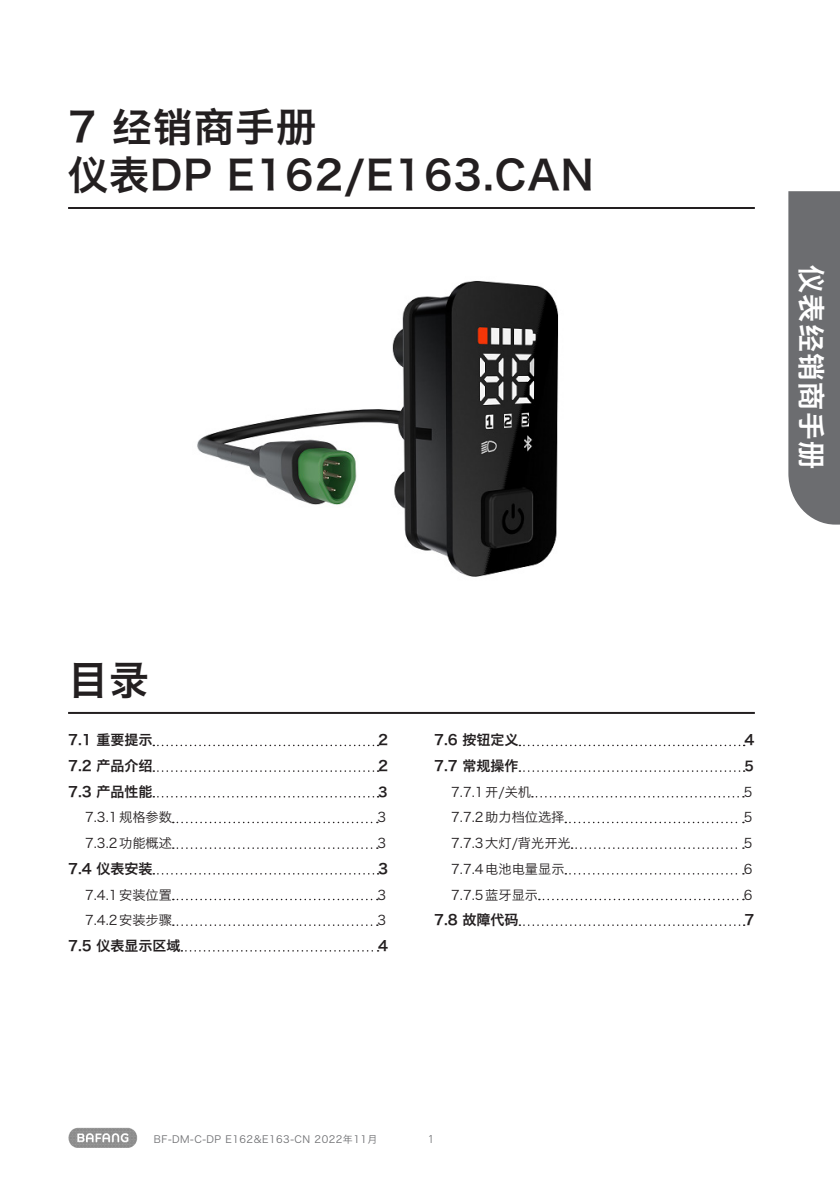
<style>
.page{position:relative;width:840px;height:1191px;background:#fff}
.page>*{position:absolute;margin:0;border:0;box-sizing:border-box;transform-origin:0 0}
.H1_nur_Linie{font:40px/48px "Hiragino Sans GB W6";letter-spacing:.025em;color:#231f20}
.t1{font:28px "Hiragino Sans GB W6";letter-spacing:.05em;color:#fff}
.I1_Kapitelüberschrif{font:14px "Hiragino Sans GB W6";color:#231f20}
.I2_Unterüberschrift{font:13.2px "Hiragino Sans GB W3";color:#231f20}
.I1_Kapitelüberschrif-2{font:13.2px "Hiragino Sans GB W6";color:#231f20}
.t2{font:300 12px "Frutiger Next Pro";color:#6c6d70}
.t3{font:10px "Hiragino Sans GB W3";letter-spacing:.05em;color:#6c6d70}
</style>
<div class="page">
<img style="left:68px;top:1127px;width:69px;height:21px">
<div style="left:788px;top:191px;width:51px;height:333px;background:#6c6d70"></div>
<hr style="left:68px;top:712px;width:686px;height:2px;background:#231f20">
<svg style="left:153px;top:744px;width:225px;height:2px"></svg>
<svg style="left:153px;top:770px;width:225px;height:2px"></svg>
<svg style="left:153px;top:796px;width:225px;height:1px"></svg>
<svg style="left:173px;top:821px;width:204px;height:2px"></svg>
<svg style="left:173px;top:847px;width:204px;height:2px"></svg>
<svg style="left:153px;top:873px;width:225px;height:1px"></svg>
<svg style="left:173px;top:898px;width:204px;height:2px"></svg>
<svg style="left:173px;top:924px;width:204px;height:2px"></svg>
<svg style="left:181px;top:950px;width:197px;height:1px"></svg>
<svg style="left:519px;top:744px;width:225px;height:2px"></svg>
<svg style="left:519px;top:770px;width:225px;height:2px"></svg>
<svg style="left:531px;top:796px;width:212px;height:1px"></svg>
<svg style="left:565px;top:821px;width:178px;height:2px"></svg>
<svg style="left:571px;top:847px;width:172px;height:2px"></svg>
<svg style="left:565px;top:873px;width:178px;height:1px"></svg>
<svg style="left:538px;top:898px;width:205px;height:2px"></svg>
<svg style="left:519px;top:924px;width:225px;height:2px"></svg>
<hr style="left:68px;top:207px;width:686px;height:2px;background:#231f20">
<img style="left:197px;top:281px;width:362px;height:296px">
<p class="H1_nur_Linie" style="left:68px;top:101px;width:527px">7 经销商手册<br>仪表DP E162/E163.CAN</p>
<h2 class="t1" style="left:829px;top:265px;width:206px;rotate:90deg">仪表经销商手册</h2>
<p class="H1_nur_Linie" style="left:68px;top:654px;width:82px">目录</p>
<p class="I1_Kapitelüberschrif" style="left:68px;top:731px;width:86px">7.1 重要提示</p>
<p class="I1_Kapitelüberschrif" style="left:378px;top:731px;width:11px">2</p>
<p class="I1_Kapitelüberschrif" style="left:68px;top:756px;width:86px">7.2 产品介绍</p>
<p class="I1_Kapitelüberschrif" style="left:378px;top:756px;width:11px">2</p>
<p class="I1_Kapitelüberschrif" style="left:68px;top:782px;width:86px">7.3 产品性能</p>
<p class="I1_Kapitelüberschrif-2" style="left:378px;top:783px;width:11px">3</p>
<p class="I2_Unterüberschrift" style="left:85px;top:809px;width:88px">7.3.1规格参数</p>
<p class="I2_Unterüberschrift" style="left:377px;top:809px;width:10px">3</p>
<p class="I2_Unterüberschrift" style="left:85px;top:835px;width:88px">7.3.2功能概述</p>
<p class="I2_Unterüberschrift" style="left:377px;top:835px;width:10px">3</p>
<p class="I1_Kapitelüberschrif" style="left:68px;top:859px;width:86px">7.4 仪表安装</p>
<p class="I1_Kapitelüberschrif" style="left:378px;top:859px;width:11px">3</p>
<p class="I2_Unterüberschrift" style="left:85px;top:886px;width:88px">7.4.1安装位置</p>
<p class="I2_Unterüberschrift" style="left:377px;top:886px;width:10px">3</p>
<p class="I2_Unterüberschrift" style="left:85px;top:912px;width:88px">7.4.2安装步骤</p>
<p class="I2_Unterüberschrift" style="left:377px;top:912px;width:10px">3</p>
<p class="I1_Kapitelüberschrif" style="left:68px;top:936px;width:114px">7.5 仪表显示区域</p>
<p class="I1_Kapitelüberschrif" style="left:378px;top:936px;width:11px">4</p>
<p class="I1_Kapitelüberschrif" style="left:434px;top:731px;width:86px">7.6 按钮定义</p>
<p class="I1_Kapitelüberschrif" style="left:744px;top:731px;width:11px">4</p>
<p class="I1_Kapitelüberschrif" style="left:434px;top:756px;width:86px">7.7 常规操作</p>
<p class="I1_Kapitelüberschrif-2" style="left:744px;top:757px;width:11px">5</p>
<p class="I2_Unterüberschrift" style="left:451px;top:783px;width:81px">7.7.1开/关机</p>
<p class="I2_Unterüberschrift" style="left:743px;top:783px;width:10px">5</p>
<p class="I2_Unterüberschrift" style="left:451px;top:809px;width:115px">7.7.2助力档位选择</p>
<p class="I2_Unterüberschrift" style="left:743px;top:809px;width:10px">5</p>
<p class="I2_Unterüberschrift" style="left:451px;top:835px;width:121px">7.7.3大灯/背光开光</p>
<p class="I2_Unterüberschrift" style="left:743px;top:835px;width:10px">5</p>
<p class="I2_Unterüberschrift" style="left:451px;top:860px;width:115px">7.7.4电池电量显示</p>
<p class="I2_Unterüberschrift" style="left:743px;top:860px;width:10px">6</p>
<p class="I2_Unterüberschrift" style="left:451px;top:886px;width:88px">7.7.5蓝牙显示</p>
<p class="I2_Unterüberschrift" style="left:743px;top:886px;width:10px">6</p>
<p class="I1_Kapitelüberschrif" style="left:434px;top:910px;width:86px">7.8 故障代码</p>
<p class="I1_Kapitelüberschrif" style="left:744px;top:910px;width:11px">7</p>
<p class="t3" style="left:154px;top:1133px;width:225px">BF-DM-C-DP E162&amp;E163-CN 2022年11月</p>
<p class="t2" style="left:427px;top:1132px;width:8px">1</p>
</div>
